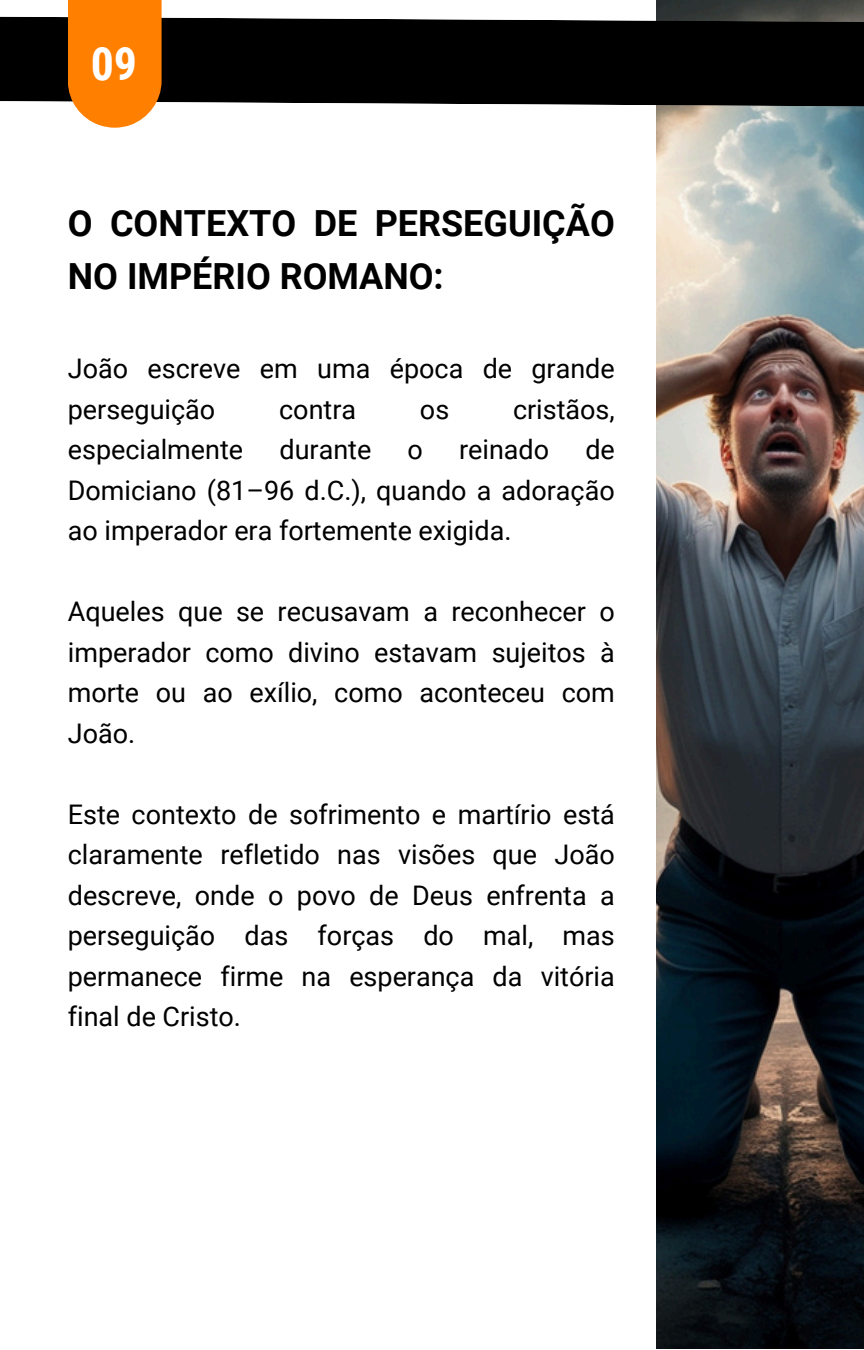
<style>
.page{position:relative;width:864px;height:1350px;background:#fff}
.page>*{position:absolute;margin:0;border:0;box-sizing:border-box;transform-origin:0 0}
.t1{font:700 45.9px "Roboto Condensed";color:#fff}
.t2{font:700 36px/52.2px "Roboto";color:#000}
.t3{font:27px/40.5px "Roboto";color:#000;text-align:justify}
</style>
<div class="page">
<img style="left:657px;top:0;width:207px;height:1348px">
<svg style="left:0;top:16px;width:864px;height:91px;background:#0f0f0f"></svg>
<svg style="left:68px;top:0;width:94px;height:128px;background:#fc8713"></svg>
<p class="t1" style="left:91px;top:38px;width:48px">09</p>
<p class="t2" style="left:68px;top:198px;width:549px">O CONTEXTO DE PERSEGUIÇÃO<br>NO IMPÉRIO ROMANO:</p>
<h1 class="t3" style="left:68px;top:349px;width:548px">João escreve em uma época de grande perseguição</h1>
<h1 class="t3" style="left:279px;top:389px;width:78px">contra</h1>
<h1 class="t3" style="left:420px;top:389px;width:31px">os</h1>
<h1 class="t3" style="left:513px;top:389px;width:103px">cristãos,</h1>
<h1 class="t3" style="left:68px;top:430px;width:177px">especialmente</h1>
<h1 class="t3" style="left:280px;top:430px;width:93px">durante</h1>
<h1 class="t3" style="left:408px;top:430px;width:17px">o</h1>
<h1 class="t3" style="left:459px;top:430px;width:92px">reinado</h1>
<h1 class="t3" style="left:68px;top:430px;width:549px;text-indent:518px">de Domiciano (81–96 d.C.), quando a adoração ao imperador era fortemente exigida.</h1>
<p class="t3" style="left:68px;top:592px;width:549px">Aqueles que se recusavam a reconhecer o imperador como divino estavam sujeitos à morte ou ao exílio, como aconteceu com João.</p>
<p class="t3" style="left:68px;top:794px;width:549px">Este contexto de sofrimento e martírio está claramente refletido nas visões que João descreve, onde o povo de Deus enfrenta a perseguição das forças do mal, mas permanece firme na esperança da vitória final de Cristo.</p>
</div>
